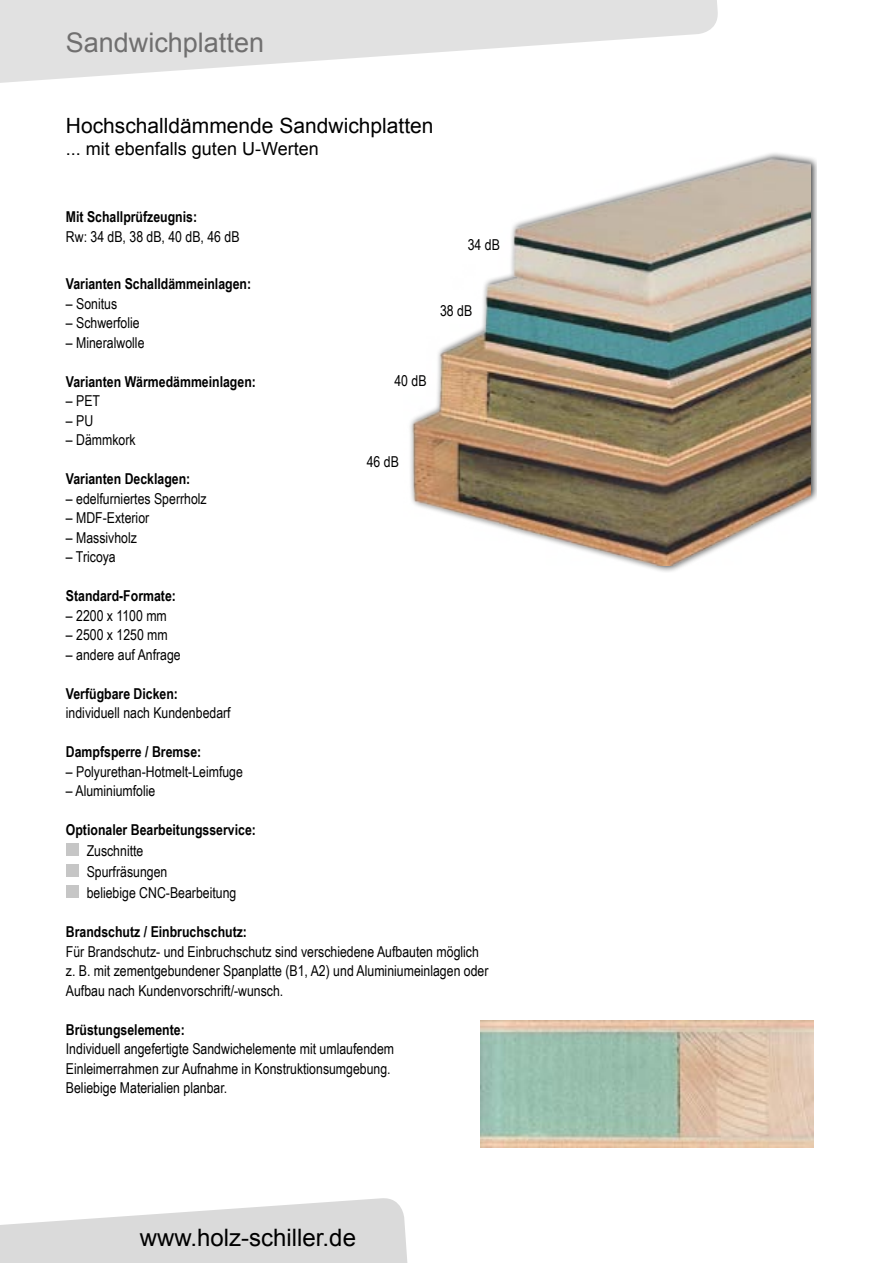
<style>
.page{position:relative;width:893px;height:1263px;background:#fff}
.page>*{position:absolute;margin:0;border:0;box-sizing:border-box;transform-origin:0 0}
.t1{font:27px "Arial";color:#706f6f}
.t2{font:24px "Arial";color:#000}
.t3{font:21px "Arial";color:#000}
.t4{font:18px "Arial";color:#000}
.t5{font:15px/19.5px "Arial Narrow";color:#000}
.t6{font:700 15px "Arial Narrow";color:#000}
</style>
<div class="page">
<svg style="left:0;top:1198px;width:408px;height:65px"></svg>
<svg style="left:0;top:0;width:718px;height:83px;fill:#e1e1e1"></svg>
<div style="left:66px;top:843px;width:13px;height:13px;background:#c6c6c6"></div>
<div style="left:66px;top:864px;width:13px;height:13px;background:#c6c6c6"></div>
<div style="left:66px;top:885px;width:13px;height:13px;background:#c6c6c6"></div>
<div style="left:406px;top:152px;width:411px;height:421px;background:#000;opacity:.75"></div>
<img style="left:406px;top:157px;width:404px;height:409px">
<img style="left:481px;top:1020px;width:332px;height:127px">
<h1 class="t1" style="left:66px;top:25px;width:200px">Sandwichplatten</h1>
<h3 class="t3" style="left:66px;top:112px;width:369px">Hochschalldämmende Sandwichplatten</h3>
<p class="t4" style="left:66px;top:136px;width:254px">... mit ebenfalls guten U-Werten</p>
<p class="t6" style="left:66px;top:205px;width:133px">Mit Schallprüfzeugnis:</p>
<p class="t5" style="left:66px;top:226px;width:175px">Rw: 34 dB, 38 dB, 40 dB, 46 dB</p>
<p class="t6" style="left:66px;top:272px;width:187px">Varianten Schalldämmeinlagen:</p>
<p class="t5" style="left:66px;top:293px;width:53px">– Sonitus</p>
<p class="t5" style="left:66px;top:313px;width:75px">– Schwerfolie</p>
<p class="t5" style="left:66px;top:332px;width:80px">– Mineralwolle</p>
<p class="t6" style="left:66px;top:370px;width:192px">Varianten Wärmedämmeinlagen:</p>
<p class="t5" style="left:66px;top:391px;width:36px">– PET</p>
<p class="t5" style="left:66px;top:410px;width:29px">– PU</p>
<p class="t5" style="left:66px;top:430px;width:71px">– Dämmkork</p>
<p class="t6" style="left:66px;top:467px;width:126px">Varianten Decklagen:</p>
<p class="t5" style="left:66px;top:488px;width:142px">– edelfurniertes Sperrholz</p>
<p class="t5" style="left:66px;top:508px;width:85px">– MDF-Exterior</p>
<p class="t5" style="left:66px;top:527px;width:73px">– Massivholz</p>
<p class="t5" style="left:66px;top:547px;width:51px">– Tricoya</p>
<p class="t6" style="left:66px;top:584px;width:112px">Standard-Formate:</p>
<p class="t5" style="left:66px;top:605px;width:102px">– 2200 x 1100 mm</p>
<p class="t5" style="left:66px;top:625px;width:103px">– 2500 x 1250 mm</p>
<p class="t5" style="left:66px;top:644px;width:116px">– andere auf Anfrage</p>
<p class="t6" style="left:66px;top:682px;width:114px">Verfügbare Dicken:</p>
<p class="t5" style="left:66px;top:703px;width:166px">individuell nach Kundenbedarf</p>
<p class="t6" style="left:66px;top:740px;width:137px">Dampfsperre / Bremse:</p>
<p class="t5" style="left:66px;top:761px;width:179px">– Polyurethan-Hotmelt-Leimfuge</p>
<p class="t5" style="left:66px;top:781px;width:91px">– Aluminiumfolie</p>
<p class="t6" style="left:66px;top:818px;width:192px">Optionaler Bearbeitungsservice:</p>
<p class="t5" style="left:87px;top:840px;width:151px;line-height:21px">Zuschnitte<br>Spurfräsungen<br>beliebige CNC-Bearbeitung</p>
<p class="t6" style="left:66px;top:920px;width:183px">Brandschutz / Einbruchschutz:</p>
<p class="t5" style="left:66px;top:941px;width:424px">Für Brandschutz- und Einbruchschutz sind verschiedene Aufbauten möglich z. B. mit zementgebundener Spanplatte (B1, A2) und Aluminiumeinlagen oder<br>Aufbau nach Kundenvorschrift/-wunsch.</p>
<p class="t6" style="left:66px;top:1018px;width:120px">Brüstungselemente:</p>
<p class="t5" style="left:66px;top:1039px;width:330px">Individuell angefertigte Sandwichelemente mit umlaufendem<br>Einleimerrahmen zur Aufnahme in Konstruktionsumgebung.<br>Beliebige Materialien planbar.</p>
<p class="t5" style="left:468px;top:235px;width:34px">34 dB</p>
<p class="t5" style="left:440px;top:300px;width:34px">38 dB</p>
<p class="t5" style="left:394px;top:371px;width:34px">40 dB</p>
<p class="t5" style="left:367px;top:451px;width:34px">46 dB</p>
<h2 class="t2" style="left:140px;top:1221px;width:218px">www.holz-schiller.de</h2>
</div>
